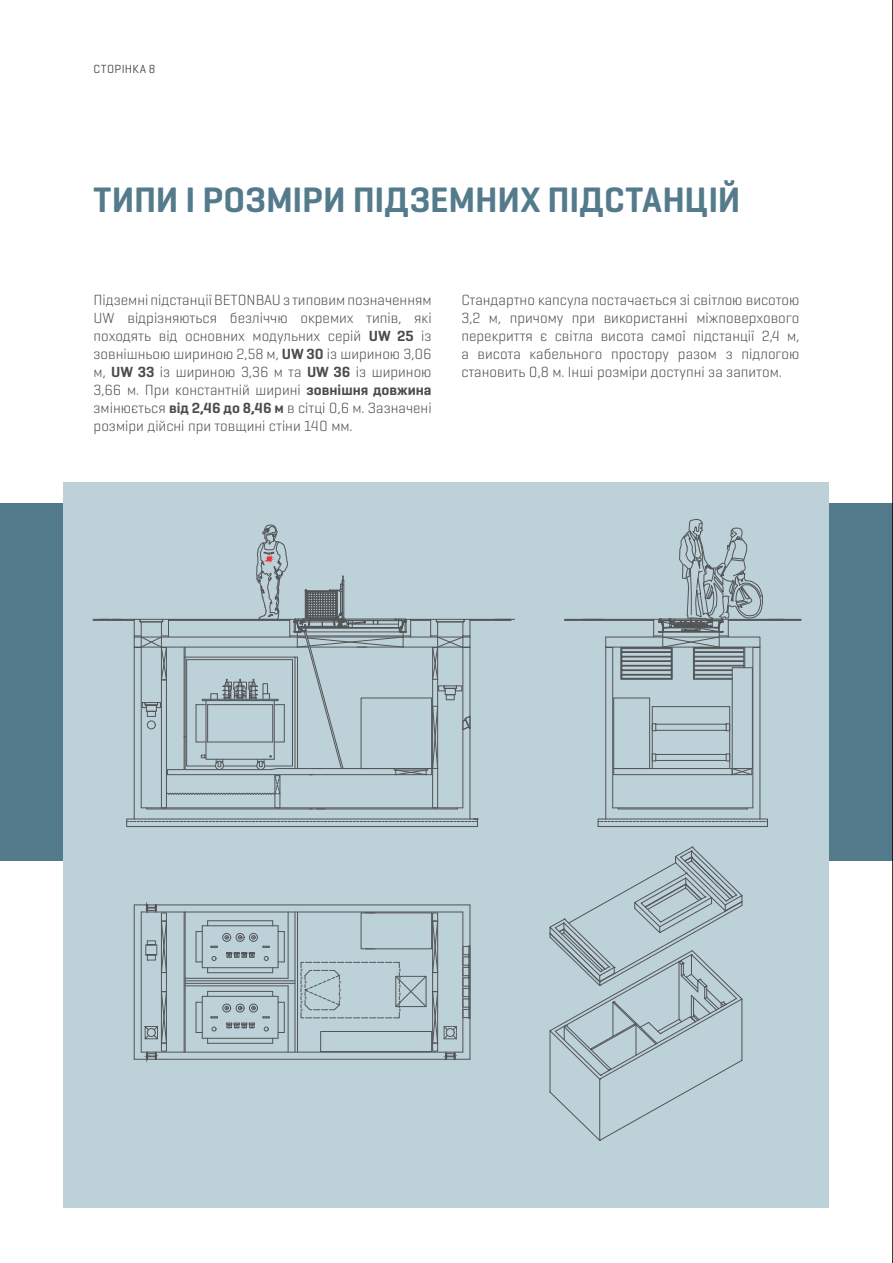
<style>
.page{position:relative;width:893px;height:1263px;background:#fff}
.page>*{position:absolute;margin:0;border:0;box-sizing:border-box;transform-origin:0 0}
.t1{font:600 36px "Geogrotesque Cyr";letter-spacing:-.005em;color:#547b8b}
.t2{font:300 15px/18px "Geogrotesque Cyr";color:#4a4d4d;text-align:justify}
.t3{font:12px "Geogrotesque Cyr";letter-spacing:.03em;color:#4a4d4d}
.s1{font-weight:600}
</style>
<div class="page">
<div style="left:0;top:503px;width:893px;height:357px;background:#547b8b"></div>
<div style="left:64px;top:482px;width:765px;height:726px;background:#bdd1d9"></div>
<hr style="left:469px;top:905px;width:1px;height:154px;background:#535456">
<hr style="left:141px;top:912px;width:1px;height:140px;background:#535456">
<hr style="left:134px;top:905px;width:1px;height:154px;background:#535456">
<hr style="left:161px;top:1059px;width:285px;height:1px;background:#535456">
<hr style="left:156px;top:1052px;width:290px;height:1px;background:#535456">
<hr style="left:156px;top:904px;width:314px;height:1px;background:#535456">
<hr style="left:156px;top:911px;width:307px;height:1px;background:#535456">
<hr style="left:134px;top:647px;width:1px;height:172px;background:#535456">
<hr style="left:469px;top:647px;width:1px;height:172px;background:#535456">
<hr style="left:295px;top:912px;width:1px;height:140px;background:#535456">
<svg style="left:145px;top:901px;width:310px;height:138px"></svg>
<svg style="left:134px;top:1052px;width:27px;height:8px"></svg>
<svg style="left:134px;top:904px;width:23px;height:9px"></svg>
<hr style="left:728px;top:619px;width:73px;height:1px;background:#535456">
<hr style="left:728px;top:620px;width:73px;height:1px;background:#535456">
<div style="left:161px;top:912px;width:6px;height:9px;border:1px solid #535456"></div>
<div style="left:161px;top:1043px;width:6px;height:8px;border:1px solid #535456"></div>
<svg style="left:161px;top:921px;width:6px;height:123px"></svg>
<hr style="left:284px;top:931px;width:1px;height:31px;background:#535456">
<hr style="left:196px;top:931px;width:1px;height:31px;background:#535456">
<hr style="left:202px;top:926px;width:1px;height:42px;background:#535456">
<hr style="left:278px;top:926px;width:1px;height:42px;background:#535456">
<hr style="left:208px;top:920px;width:65px;height:1px;background:#535456">
<hr style="left:208px;top:972px;width:65px;height:1px;background:#535456">
<hr style="left:202px;top:925px;width:76px;height:1px;background:#535456">
<svg style="left:196px;top:921px;width:12px;height:11px"></svg>
<svg style="left:272px;top:921px;width:12px;height:11px"></svg>
<hr style="left:202px;top:967px;width:76px;height:1px;background:#535456">
<svg style="left:196px;top:956px;width:20px;height:17px"></svg>
<svg style="left:264px;top:956px;width:20px;height:17px"></svg>
<div style="left:236px;top:933px;width:8px;height:8px;border:1px solid #535456;border-radius:50%"></div>
<div style="left:249px;top:933px;width:9px;height:8px;border:1px solid #535456;border-radius:50%"></div>
<div style="left:222px;top:933px;width:9px;height:8px;border:1px solid #535456;border-radius:50%"></div>
<svg style="left:225px;top:935px;width:4px;height:4px"></svg>
<svg style="left:238px;top:935px;width:4px;height:4px"></svg>
<svg style="left:251px;top:935px;width:4px;height:4px"></svg>
<svg style="left:226px;top:952px;width:29px;height:6px"></svg>
<hr style="left:284px;top:1002px;width:1px;height:30px;background:#535456">
<hr style="left:196px;top:1002px;width:1px;height:30px;background:#535456">
<hr style="left:202px;top:996px;width:1px;height:42px;background:#535456">
<hr style="left:278px;top:996px;width:1px;height:42px;background:#535456">
<hr style="left:208px;top:991px;width:65px;height:1px;background:#535456">
<hr style="left:208px;top:1043px;width:65px;height:1px;background:#535456">
<hr style="left:202px;top:996px;width:76px;height:1px;background:#535456">
<hr style="left:202px;top:1038px;width:76px;height:1px;background:#535456">
<svg style="left:196px;top:1027px;width:20px;height:16px"></svg>
<svg style="left:264px;top:1027px;width:20px;height:16px"></svg>
<div style="left:236px;top:1004px;width:8px;height:8px;border:1px solid #535456;border-radius:50%"></div>
<div style="left:249px;top:1004px;width:9px;height:8px;border:1px solid #535456;border-radius:50%"></div>
<div style="left:222px;top:1004px;width:9px;height:8px;border:1px solid #535456;border-radius:50%"></div>
<svg style="left:211px;top:1016px;width:7px;height:2px"></svg>
<svg style="left:263px;top:1016px;width:7px;height:2px"></svg>
<svg style="left:225px;top:1006px;width:4px;height:4px"></svg>
<svg style="left:238px;top:1006px;width:4px;height:4px"></svg>
<svg style="left:251px;top:1006px;width:4px;height:4px"></svg>
<svg style="left:226px;top:1023px;width:29px;height:5px"></svg>
<hr style="left:93px;top:619px;width:41px;height:1px;background:#535456">
<hr style="left:93px;top:620px;width:41px;height:1px;background:#535456">
<svg style="left:126px;top:818px;width:352px;height:9px"></svg>
<svg style="left:495px;top:619px;width:20px;height:1px"></svg>
<hr style="left:288px;top:912px;width:1px;height:66px;background:#535456">
<hr style="left:288px;top:986px;width:1px;height:66px;background:#535456">
<hr style="left:185px;top:978px;width:103px;height:1px;background:#535456">
<hr style="left:185px;top:985px;width:103px;height:1px;background:#535456">
<svg style="left:583px;top:519px;width:201px;height:308px"></svg>
<hr style="left:185px;top:912px;width:1px;height:140px;background:#535456">
<hr style="left:184px;top:912px;width:1px;height:140px;background:#535456">
<svg style="left:133px;top:525px;width:338px;height:285px"></svg>
<svg style="left:297px;top:912px;width:174px;height:148px"></svg>
<svg style="left:550px;top:847px;width:193px;height:294px"></svg>
<hr style="left:892px;top:0;width:1px;height:1263px;background:#040000">
<p class="t3" style="left:94px;top:62px;width:63px">СТОРІНКА 8</p>
<h1 class="t1" style="left:94px;top:178px;width:648px">ТИПИ І РОЗМІРИ ПІДЗЕМНИХ ПІДСТАНЦІЙ</h1>
<p class="t2" style="left:94px;top:290px;width:340px">Підземні підстанції BETONBAU з типовим позначенням UW відрізняються безліччю окремих типів, які походять від основних модульних серій <span class="s1">UW 25</span> із зовнішньою шириною 2,58 м, <span class="s1">UW 30</span> із шириною 3,06 м, <span class="s1">UW 33</span> із шириною 3,36 м та <span class="s1">UW 36</span> із шириною 3,66 м. При константній ширині <span class="s1">зовнішня довжина </span>змінюється <span class="s1">від 2,46 до 8,46 м</span> в сітці 0,6 м. Зазначені розміри дійсні при товщині стіни 140 мм.</p>
<p class="t2" style="left:461px;top:290px;width:340px">Стандартно капсула постачається зі світлою висотою 3,2 м, причому при використанні міжповерхового перекриття є світла висота самої підстанції 2,4 м, а висота кабельного простору разом з підлогою становить 0,8 м. Інші розміри доступні за запитом.</p>
</div>
